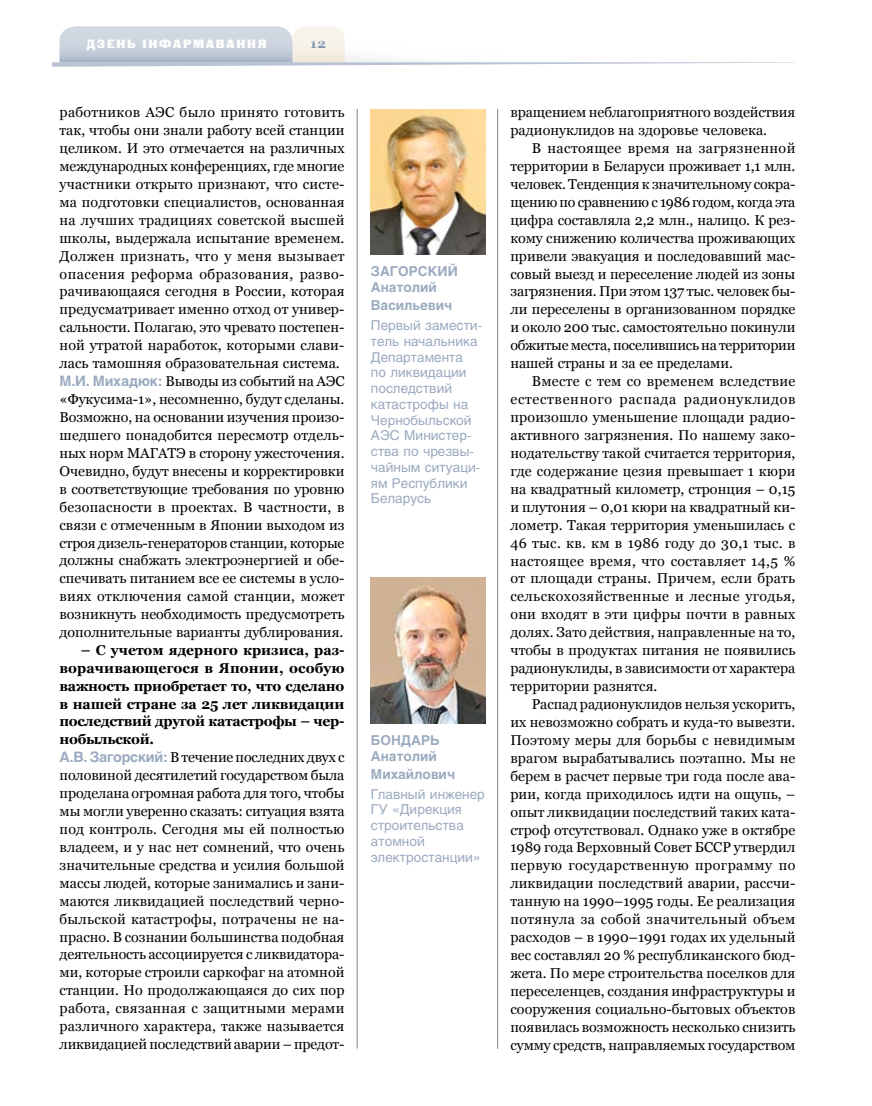
<style>
.page{position:relative;width:872px;height:1106px;background:#fff}
.page>*{position:absolute;margin:0;border:0;box-sizing:border-box;transform-origin:0 0}
.t1{font:14.25px/18px "Georgia";letter-spacing:.005em;color:#000}
.t2{font:13.5px/15.8px "Helios";color:#9baac0}
.t3{font:700 13.5px/15.8px "Helios";color:#9baac0;text-align:right}
.t4{font:700 13.5px "Georgia";color:#8095af}
.t5{font:12px "Black Grotesk C";letter-spacing:.15em;color:#fff}
.s1{font-family:"Helios";font-weight:700;color:#9baac0}
.s2{font-weight:700}
</style>
<div class="page">
<hr style="left:357px;top:109px;width:1px;height:939px;background:#818084">
<hr style="left:497px;top:109px;width:1px;height:939px;background:#818084">
<svg style="left:52px;top:26px;width:743px;height:41px"></svg>
<img style="left:371px;top:577px;width:115px;height:146px">
<img style="left:370px;top:109px;width:115px;height:146px">
<p class="t5" style="left:87px;top:36px;width:181px">дзень інфармавання</p>
<p class="t4" style="left:311px;top:35px;width:17px">12</p>
<p class="t1" style="left:60px;top:103px;width:286px">работников АЭС было принято готовить так, чтобы они знали работу всей станции целиком. И это отмечается на различных международных конференциях, где многие участники открыто признают, что систе&shy;ма подготовки специалистов, основанная на лучших традициях советской высшей школы, выдержала испытание временем.<br>Должен признать, что у меня вызывает опасения реформа образования, разво&shy;рачивающаяся сегодня в России, которая предусматривает именно отход от универ&shy;сальности. Полагаю, это чревато постепен&shy;ной утратой наработок, которыми слави&shy;лась тамошняя образовательная система.<br><span class="s1">М.И. Михадюк:</span> Выводы из событий на АЭС «Фукусима-1», несомненно, будут сделаны.<br>Возможно, на основании изучения произо&shy;шедшего понадобится пересмотр отдель&shy;ных норм МАГАТЭ в сторону ужесточения.<br>Очевидно, будут внесены и корректировки в соответствующие требования по уровню безопасности в проектах. В частности, в связи с отмеченным в Японии выходом из строя дизель-генераторов станции, которые должны снабжать электроэнергией и обе&shy;спечивать питанием все ее системы в усло&shy;виях отключения самой станции, может возникнуть необходимость предусмотреть дополнительные варианты дублирования.</p>
<p class="t1" style="left:60px;top:641px;width:286px;text-indent:21px"><span class="s2">– С учетом ядерного кризиса, раз&shy;ворачивающегося в Японии, особую важность приобретает то, что сделано в нашей стране за 25 лет ликвидации последствий другой катастрофы – чер&shy;нобыльской.<br></span><span class="s1">А.В. Загорский:</span> В течение последних двух с половиной десятилетий государством была проделана огромная работа для того, чтобы мы могли уверенно сказать: ситуация взята под контроль. Сегодня мы ей полностью владеем, и у нас нет сомнений, что очень значительные средства и усилия большой массы людей, которые занимались и зани&shy;маются ликвидацией последствий черно&shy;быльской катастрофы, потрачены не на&shy;прасно. В сознании большинства подобная деятельность ассоциируется с ликвидатора&shy;ми, которые строили саркофаг на атомной станции. Но продолжающаяся до сих пор работа, связанная с защитными мерами различного характера, также называется ликвидацией последствий аварии – предот-</p>
<p class="t3" style="left:371px;top:264px;width:88px;text-align:left;text-indent:57px">кий<br>Анатолий</p>
<p class="t3" style="left:371px;top:297px;width:83px">Васильевич</p>
<p class="t2" style="left:371px;top:317px;width:113px">Первый замести&shy;тель начальника<br>Департамента<br>по ликвидации последствий катастрофы на<br>Чернобыльской<br>АЭС Министер&shy;ства по чрезвы&shy;чайным ситуаци&shy;ям Республики<br>Беларусь</p>
<p class="t3" style="left:371px;top:264px;width:20px">Загорс</p>
<p class="t3" style="left:371px;top:732px;width:21px">Бондар</p>
<p class="t3" style="left:371px;top:732px;width:70px">ь<br>Анатолий</p>
<p class="t3" style="left:371px;top:765px;width:86px">Михайлович</p>
<p class="t2" style="left:371px;top:785px;width:115px">Главный инженер<br>ГУ «Дирекция строительства атомной электростанции»</p>
<p class="t1" style="left:510px;top:103px;width:286px">вращением неблагоприятного воздействия радионуклидов на здоровье человека.</p>
<p class="t1" style="left:510px;top:139px;width:286px;text-align:justify;text-indent:21px">В настоящее время на загрязненной территории в Беларуси проживает 1,1 млн. человек. Тенденция к значительному сокра&shy;щению по сравнению с 1986 годом, когда эта цифра составляла 2,2 млн., налицо. К рез&shy;кому снижению количества проживающих привели эвакуация и последовавший мас&shy;совый выезд и переселение людей из зоны загрязнения. При этом 137 тыс. человек бы&shy;ли переселены в организованном порядке и около 200 тыс. самостоятельно покинули обжитые места, поселившись на территории нашей страны и за ее пределами.</p>
<p class="t1" style="left:510px;top:372px;width:286px;text-align:justify;text-indent:21px">Вместе с тем со временем вследствие естественного распада радионуклидов произошло уменьшение площади радио&shy;активного загрязнения. По нашему зако&shy;нодательству такой считается территория, где содержание цезия превышает 1 кюри на квадратный километр, стронция – 0,15 и плутония – 0,01 кюри на квадратный ки&shy;лометр. Такая территория уменьшилась с 46 тыс. кв. км в 1986 году до 30,1 тыс. в настоящее время, что составляет 14,5 % от площади страны. Причем, если брать сельскохозяйственные и лесные угодья, они входят в эти цифры почти в равных долях. Зато действия, направленные на то, чтобы в продуктах питания не появились радионуклиды, в зависимости от характера территории разнятся.</p>
<p class="t1" style="left:510px;top:695px;width:286px;text-align:justify;text-indent:21px">Распад радионуклидов нельзя ускорить, их невозможно собрать и куда-то вывезти.<br>Поэтому меры для борьбы с невидимым врагом вырабатывались поэтапно. Мы не берем в расчет первые три года после ава&shy;рии, когда приходилось идти на ощупь, – опыт ликвидации последствий таких ката&shy;строф отсутствовал. Однако уже в октябре 1989 года Верховный Совет БССР утвердил первую государственную программу по ликвидации последствий аварии, рассчи&shy;танную на 1990–1995 годы. Ее реализация потянула за собой значительный объем расходов – в 1990–1991 годах их удельный вес составлял 20 % республиканского бюд&shy;жета. По мере строительства поселков для переселенцев, создания инфраструктуры и сооружения социально-бытовых объектов появилась возможность несколько снизить сумму средств, направляемых государством</p>
</div>
